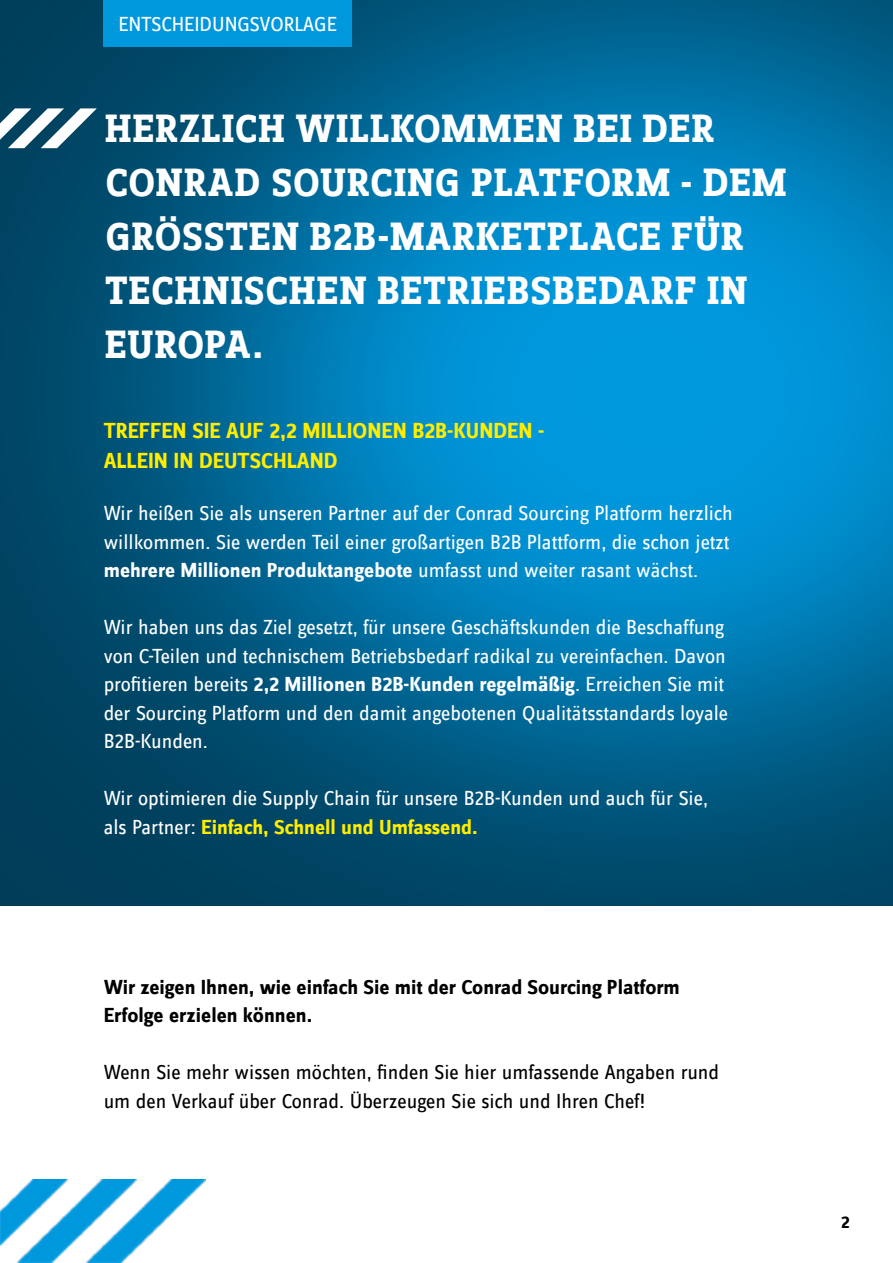
<style>
.page{position:relative;width:893px;height:1263px;background:#fff}
.page>*{position:absolute;margin:0;border:0;box-sizing:border-box;transform-origin:0 0}
.t1{font:700 40.8px/54px "Zine INT Slab Dis";letter-spacing:.04em;color:#fff}
.t2{font:700 22.5px/30px "Zine INT Sans Dis";color:#ffed00}
.t3{font:21px/28.5px "Zine INT Sans Dis";color:#fff}
.t4{font:21px/28.5px "Zine INT Sans Dis";color:#000}
.t5{font:700 21px/28.5px "Zine INT Sans Dis";color:#000}
.t6{font:700 18px "Zine INT Sans Dis";color:#000}
.s1{font-weight:700}
.s2{font-weight:700;color:#ffed00}
</style>
<div class="page">
<img style="left:0;top:0;width:893px;height:906px">
<svg style="left:0;top:108px;width:97px;height:40px"></svg>
<div style="left:103px;top:0;width:249px;height:46px;background:#0098dd"></div>
<img style="left:0;top:1179px;width:206px;height:84px">
<p class="t3" style="left:118px;top:10px;width:220px">ENTSCHEIDUNGSVORLAGE</p>
<h1 class="t1" style="left:105px;top:102px;width:682px">HERZLICH WILLKOMMEN BEI DER<br>CONRAD SOURCING PLATFORM - DEM<br>GRÖSSTEN B2B-MARKETPLACE FÜR<br>TECHNISCHEN BETRIEBSBEDARF IN<br>EUROPA.</h1>
<p class="t2" style="left:104px;top:415px;width:442px">TREFFEN SIE AUF 2,2 MILLIONEN B2B-KUNDEN -<br>ALLEIN IN DEUTSCHLAND</p>
<p class="t3" style="left:104px;top:499px;width:631px">Wir heißen Sie als unseren Partner auf der Conrad Sourcing Platform herzlich willkommen. Sie werden Teil einer großartigen B2B Plattform, die schon jetzt <span class="s1">mehrere Millionen Produktangebote</span> umfasst und weiter rasant wächst.</p>
<p class="t3" style="left:104px;top:613px;width:626px">Wir haben uns das Ziel gesetzt, für unsere Geschäftskunden die Beschaffung von C-Teilen und technischem Betriebsbedarf radikal zu vereinfachen. Davon profitieren bereits <span class="s1">2,2 Millionen B2B-Kunden regelmäßig</span>. Erreichen Sie mit der Sourcing Platform und den damit angebotenen Qualitätsstandards loyale B2B-Kunden.</p>
<p class="t3" style="left:104px;top:784px;width:606px">Wir optimieren die Supply Chain für unsere B2B-Kunden und auch für Sie, als Partner: <span class="s2">Einfach, Schnell und Umfassend.</span></p>
<p class="t5" style="left:104px;top:972px;width:578px">Wir zeigen Ihnen, wie einfach Sie mit der Conrad Sourcing Platform<br>Erfolge erzielen können.</p>
<p class="t4" style="left:104px;top:1058px;width:617px">Wenn Sie mehr wissen möchten, finden Sie hier umfassende Angaben rund um den Verkauf über Conrad. Überzeugen Sie sich und Ihren Chef!</p>
<p class="t6" style="left:841px;top:1211px;width:10px">2</p>
</div>
